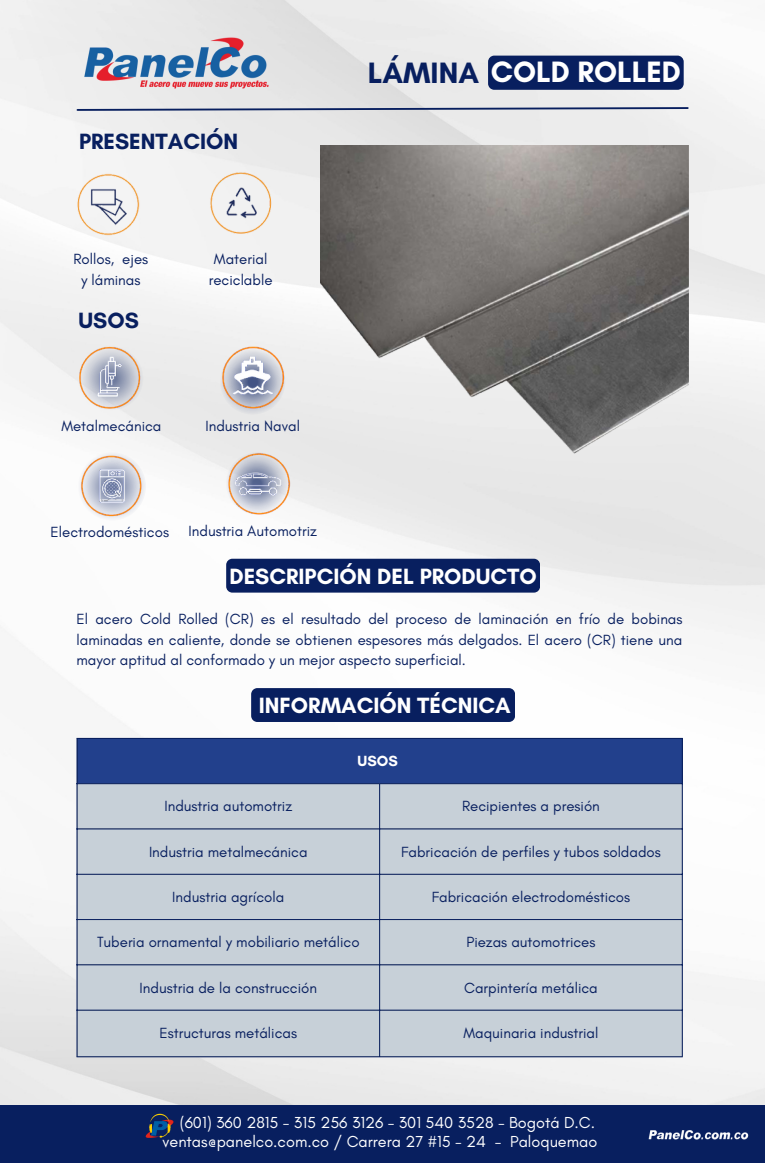
<style>
.page{position:relative;width:765px;height:1163px;background:#fff}
.page>*{position:absolute;margin:0;border:0;box-sizing:border-box;transform-origin:0 0}
.t1{font:700 30px "Glacial Indifference";color:#fff}
.t2{font:700 22.5px "Glacial Indifference";color:#fff}
.t3{font:700 22.5px "Glacial Indifference";color:#081f5f}
.t4{font:16.25px "Glacial Indifference";color:#fff}
.t5{font:15px/20.6px "Glacial Indifference";color:#081f5f;text-align:center}
.t6{font:700 15px "Glacial Indifference";color:#fff}
.s1{color:#081f5f}
</style>
<div class="page">
<img style="left:0;top:0;width:765px;height:1105px">
<img style="left:77px;top:34px;width:195px;height:60px">
<svg style="left:76px;top:106px;width:614px;height:6px"></svg>
<div style="left:488px;top:56px;width:195px;height:34px;background:#081f5f;border-radius:6px"></div>
<div style="left:0;top:1105px;width:765px;height:57px;background:#081f5f"></div>
<img style="left:145px;top:1113px;width:29px;height:25px">
<img style="left:648px;top:1130px;width:101px;height:10px">
<img style="left:320px;top:145px;width:369px;height:308px">
<img style="left:77px;top:167px;width:68px;height:72px">
<img style="left:210px;top:171px;width:61px;height:65px">
<svg style="left:141px;top:346px;width:3px;height:64px"></svg>
<img style="left:78px;top:342px;width:63px;height:69px">
<svg style="left:219px;top:412px;width:67px;height:3px"></svg>
<img style="left:218px;top:342px;width:70px;height:70px">
<svg style="left:77px;top:451px;width:69px;height:70px"></svg>
<img style="left:79px;top:453px;width:64px;height:64px">
<img style="left:223px;top:449px;width:67px;height:69px">
<div style="left:226px;top:558px;width:314px;height:34px;background:#081f5f;border-radius:6px"></div>
<div style="left:251px;top:688px;width:264px;height:34px;background:#081f5f;border-radius:6px"></div>
<div style="left:77px;top:738px;width:606px;height:46px;background:#22408c"></div>
<div style="left:78px;top:784px;width:604px;height:272px;background:#c7d0d8"></div>
<hr style="left:77px;top:739px;width:1px;height:317px;background:#081f5f">
<hr style="left:379px;top:784px;width:1px;height:272px;background:#081f5f">
<hr style="left:682px;top:739px;width:1px;height:317px;background:#081f5f">
<hr style="left:77px;top:738px;width:606px;height:1px;background:#081f5f">
<hr style="left:77px;top:783px;width:606px;height:1px;background:#081f5f">
<hr style="left:77px;top:828px;width:606px;height:1px;background:#081f5f">
<hr style="left:77px;top:873px;width:606px;height:1px;background:#081f5f">
<hr style="left:77px;top:919px;width:606px;height:1px;background:#081f5f">
<hr style="left:77px;top:964px;width:606px;height:1px;background:#081f5f">
<hr style="left:77px;top:1009px;width:606px;height:1px;background:#081f5f">
<hr style="left:77px;top:1056px;width:606px;height:1px;background:#081f5f">
<h2 class="t3" style="left:79px;top:127px;width:161px">PRESENTACIÓN</h2>
<p class="t5" style="left:73px;top:248px;width:76px">Rollos, ejes y láminas</p>
<p class="t5" style="left:209px;top:248px;width:65px">Material reciclable</p>
<h2 class="t3" style="left:79px;top:306px;width:62px">USOS</h2>
<p class="t5" style="left:61px;top:416px;width:102px">Metalmecánica</p>
<p class="t5" style="left:205px;top:416px;width:96px">Industria Naval</p>
<h1 class="t1" style="left:368px;top:54px;width:315px"><span class="s1">LÁMINA</span> COLD ROLLED</h1>
<p class="t5" style="left:51px;top:521px;width:120px">Electrodomésticos</p>
<p class="t5" style="left:189px;top:521px;width:130px">Industria Automotriz</p>
<h2 class="t2" style="left:229px;top:562px;width:309px">DESCRIPCIÓN DEL PRODUCTO</h2>
<p class="t5" style="left:77px;top:608px;width:608px;text-align:justify">El acero Cold Rolled (CR) es el resultado del proceso de laminación en frío de bobinas laminadas en caliente, donde se obtienen espesores más delgados. El acero (CR) tiene una mayor aptitud al conformado y un mejor aspecto superficial.</p>
<h2 class="t2" style="left:259px;top:691px;width:253px">INFORMACIÓN TÉCNICA</h2>
<p class="t6" style="left:358px;top:751px;width:42px">USOS</p>
<p class="t5" style="left:164px;top:795px;width:129px">Industria automotriz</p>
<p class="t5" style="left:462px;top:795px;width:139px">Recipientes a presión</p>
<p class="t5" style="left:149px;top:841px;width:160px">Industria metalmecánica</p>
<p class="t5" style="left:401px;top:841px;width:261px">Fabricación de perfiles y tubos soldados</p>
<p class="t5" style="left:172px;top:886px;width:113px">Industria agrícola</p>
<p class="t5" style="left:432px;top:886px;width:200px">Fabricación electrodomésticos</p>
<p class="t5" style="left:97px;top:931px;width:264px">Tuberia ornamental y mobiliario metálico</p>
<p class="t5" style="left:466px;top:931px;width:131px">Piezas automotrices</p>
<p class="t5" style="left:140px;top:977px;width:179px">Industria de la construcción</p>
<p class="t5" style="left:464px;top:977px;width:135px">Carpintería metálica</p>
<p class="t5" style="left:160px;top:1022px;width:139px">Estructuras metálicas</p>
<p class="t5" style="left:463px;top:1022px;width:136px">Maquinaria industrial</p>
<p class="t4" style="left:180px;top:1112px;width:417px">(601) 360 2815 - 315 256 3126 - 301 540 3528 - Bogotá D.C.</p>
<p class="t4" style="left:163px;top:1131px;width:436px">ventas@panelco.com.co / Carrera 27 #15 - 24 - Paloquemao</p>
</div>
